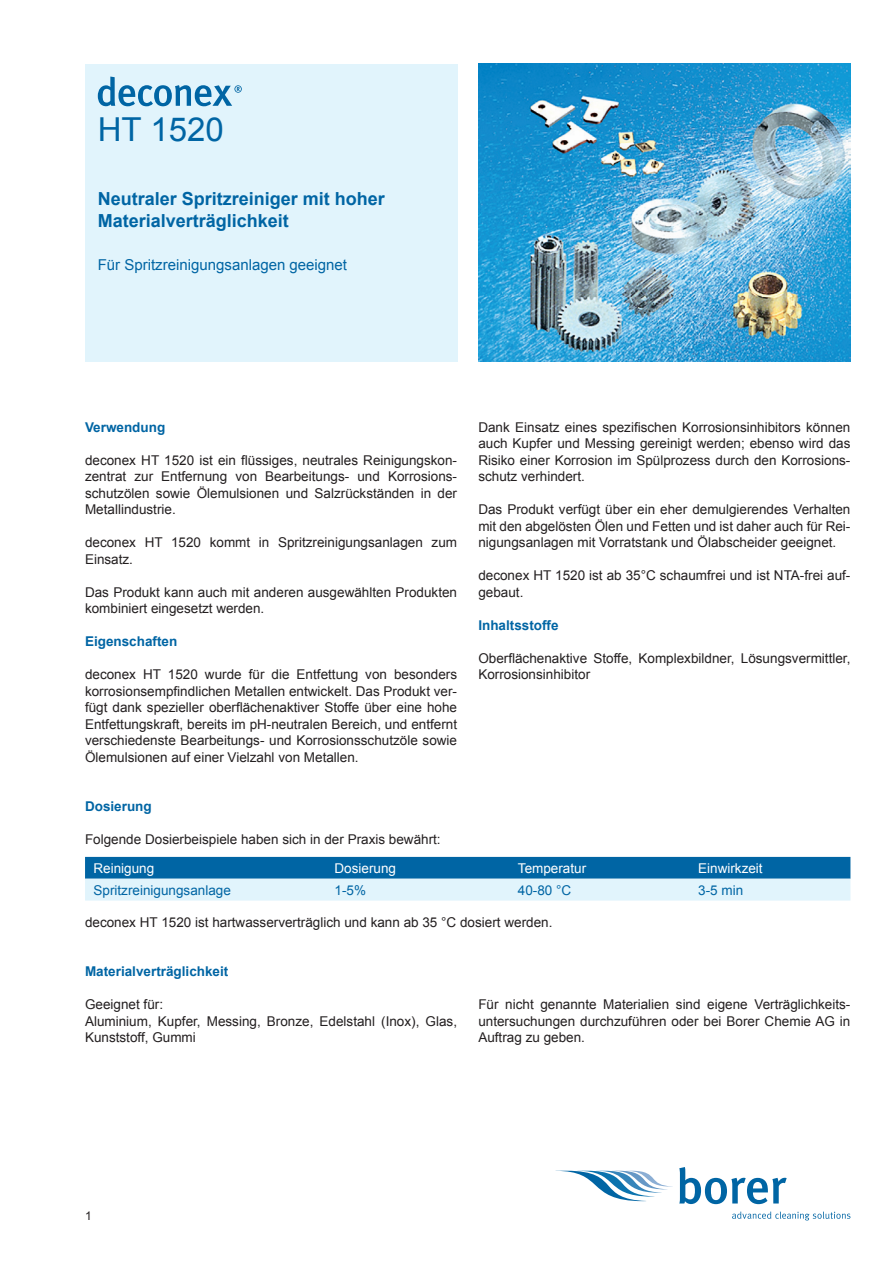
<style>
.page{position:relative;width:893px;height:1263px;background:#fff}
.page>*{position:absolute;margin:0;border:0;box-sizing:border-box;transform-origin:0 0}
.ProdBez_1_Seite{font:33px "Arial";color:#0065a4}
.Produkt-Titel{font:700 18px/21.6px "Arial";color:#0065a4}
.Produkt-Untertitel{font:15px "Arial";color:#0065a4}
.Text{font:13.5px/16.5px "Arial";color:#231f20;text-align:justify}
.Texttitel{font:700 13.5px "Arial";color:#0065a4}
.Tabelleninhalt{font:13.5px "Arial";color:#fff}
.Tabelleninhalt-2{font:13.5px "Arial";color:#0065a4}
.t1{font:12px "Arial";color:#231f20}
</style>
<div class="page">
<div style="left:85px;top:64px;width:372px;height:297px;background:#e1f4fc"></div>
<svg style="left:562px;top:1171px;width:111px;height:30px"></svg>
<svg style="left:679px;top:1167px;width:108px;height:37px"></svg>
<svg style="left:732px;top:1211px;width:118px;height:9px"></svg>
<svg style="left:98px;top:77px;width:144px;height:29px"></svg>
<img style="left:478px;top:64px;width:372px;height:297px">
<svg style="left:85px;top:857px;width:765px;height:43px;background:#70accf"></svg>
<p class="ProdBez_1_Seite" style="left:98px;top:108px;width:127px">HT 1520</p>
<p class="Produkt-Titel" style="left:98px;top:189px;width:289px">Neutraler Spritzreiniger mit hoher<br>Materialverträglichkeit</p>
<p class="Produkt-Untertitel" style="left:98px;top:255px;width:251px">Für Spritzreinigungsanlagen geeignet</p>
<p class="Texttitel" style="left:85px;top:418px;width:82px">Verwendung</p>
<p class="Text" style="left:85px;top:452px;width:374px">deconex HT 1520 ist ein flüssiges, neutrales Reinigungskon&shy;zentrat zur Entfernung von Bearbeitungs- und Korrosions&shy;schutzölen sowie Ölemulsionen und Salzrückständen in der Metallindustrie.</p>
<p class="Text" style="left:85px;top:534px;width:374px">deconex HT 1520 kommt in Spritzreinigungsanlagen zum<br>Einsatz.</p>
<p class="Text" style="left:85px;top:584px;width:374px">Das Produkt kann auch mit anderen ausgewählten Produkten kombiniert eingesetzt werden.</p>
<p class="Texttitel" style="left:85px;top:632px;width:94px">Eigenschaften</p>
<p class="Text" style="left:85px;top:666px;width:374px">deconex HT 1520 wurde für die Entfettung von besonders korrosionsempfindlichen Metallen entwickelt. Das Produkt ver&shy;fügt dank spezieller oberflächenaktiver Stoffe über eine hohe Entfettungskraft, bereits im pH-neutralen Bereich, und entfernt verschiedenste Bearbeitungs- und Korrosionsschutzöle sowie Ölemulsionen auf einer Vielzahl von Metallen.</p>
<p class="Text" style="left:478px;top:419px;width:374px">Dank Einsatz eines spezifischen Korrosionsinhibitors können auch Kupfer und Messing gereinigt werden; ebenso wird das Risiko einer Korrosion im Spülprozess durch den Korrosions&shy;schutz verhindert.</p>
<p class="Text" style="left:478px;top:501px;width:374px">Das Produkt verfügt über ein eher demulgierendes Verhalten mit den abgelösten Ölen und Fetten und ist daher auch für Rei&shy;nigungsanlagen mit Vorratstank und Ölabscheider geeignet.</p>
<p class="Text" style="left:478px;top:567px;width:374px">deconex HT 1520 ist ab 35°C schaumfrei und ist NTA-frei auf&shy;gebaut.</p>
<p class="Texttitel" style="left:478px;top:616px;width:82px">Inhaltsstoffe</p>
<p class="Text" style="left:478px;top:650px;width:374px">Oberflächenaktive Stoffe, Komplexbildner, Lösungsvermittler,<br>Korrosionsinhibitor</p>
<p class="Texttitel" style="left:85px;top:797px;width:68px">Dosierung</p>
<p class="Text" style="left:85px;top:831px;width:357px">Folgende Dosierbeispiele haben sich in der Praxis bewährt:</p>
<p class="Tabelleninhalt" style="left:94px;top:859px;width:62px">Reinigung</p>
<p class="Tabelleninhalt" style="left:334px;top:859px;width:63px">Dosierung</p>
<p class="Tabelleninhalt" style="left:518px;top:859px;width:70px">Temperatur</p>
<p class="Tabelleninhalt" style="left:698px;top:859px;width:66px">Einwirkzeit</p>
<p class="Tabelleninhalt-2" style="left:94px;top:881px;width:139px">Spritzreinigungsanlage</p>
<p class="Tabelleninhalt-2" style="left:334px;top:881px;width:33px">1-5%</p>
<p class="Tabelleninhalt-2" style="left:518px;top:881px;width:55px">40-80 °C</p>
<p class="Tabelleninhalt-2" style="left:698px;top:881px;width:47px">3-5 min</p>
<p class="Text" style="left:85px;top:914px;width:469px">deconex HT 1520 ist hartwasserverträglich und kann ab 35 °C dosiert werden.</p>
<p class="Texttitel" style="left:85px;top:962px;width:145px">Materialverträglichkeit</p>
<p class="Text" style="left:85px;top:996px;width:80px">Geeignet für:</p>
<p class="Text" style="left:85px;top:1013px;width:374px">Aluminium, Kupfer, Messing, Bronze, Edelstahl (Inox), Glas,<br>Kunststoff, Gummi</p>
<p class="Text" style="left:478px;top:996px;width:374px">Für nicht genannte Materialien sind eigene Verträglichkeits&shy;untersuchungen durchzuführen oder bei Borer Chemie AG in Auftrag zu geben.</p>
<p class="t1" style="left:85px;top:1208px;width:8px">1</p>
</div>
